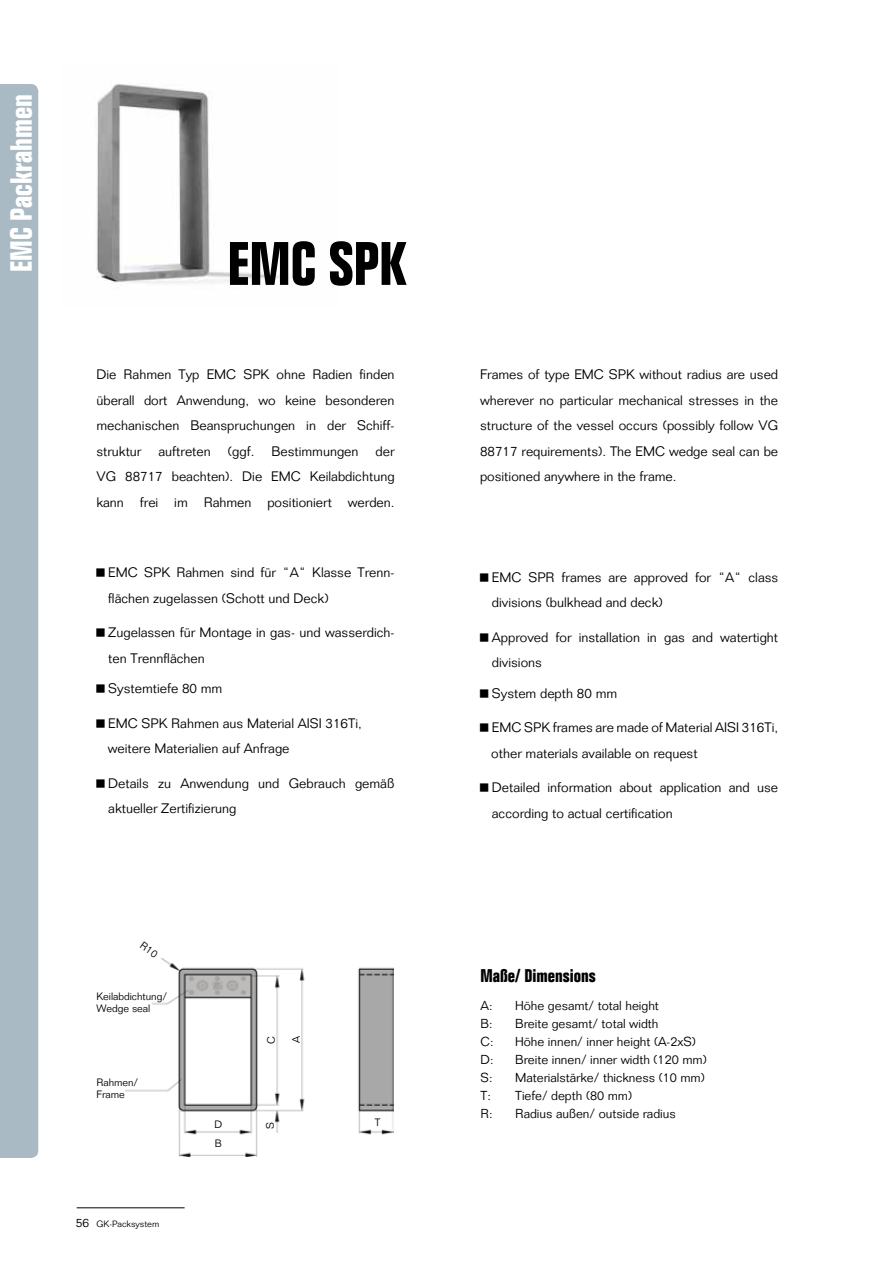
<style>
.page{position:relative;width:893px;height:1263px;background:#fff}
.page>*{position:absolute;margin:0;border:0;box-sizing:border-box;transform-origin:0 0}
.t1{font:700 condensed 60px "Folio";color:#000}
.t2{font:700 condensed 30px "Folio";color:#fff}
.t3{font:700 condensed 18px "Folio";color:#000}
.t4{font:300 13.5px/25.5px "Folio";color:#000}
.t5{font:300 12.75px "Folio";color:#000}
.t6{font:300 12px "Folio";color:#000}
.t7{font:300 10.5px/12px "Folio";color:#000}
.t8{font:300 9px "Folio";color:#000}
.s1{font-size:19.5px;color:#a9bac4}
</style>
<div class="page">
<hr style="left:77px;top:1207px;width:108px;height:1px;background:#000">
<div style="left:0;top:84px;width:38px;height:1074px;background:#a9bac4"></div>
<img style="left:96px;top:84px;width:186px;height:199px">
<img style="left:125px;top:958px;width:180px;height:198px">
<img style="left:358px;top:967px;width:36px;height:168px">
<h2 class="t2" style="left:5px;top:272px;width:183px;rotate:-90deg">EMC Packrahmen<span class="s1">.</span></h2>
<h1 class="t1" style="left:227px;top:230px;width:181px">EMC SPK</h1>
<p class="t4" style="left:96px;top:362px;width:300px;text-align:justify">Die Rahmen Typ EMC SPK ohne Radien finden überall dort Anwendung, wo keine besonderen mechanischen Beanspruchungen in der Schiff&shy;struktur</p>
<p class="t4" style="left:159px;top:438px;width:54px">auftreten</p>
<p class="t4" style="left:228px;top:438px;width:28px">(ggf.</p>
<p class="t4" style="left:271px;top:438px;width:89px">Bestimmungen</p>
<p class="t4" style="left:96px;top:438px;width:300px;text-align:justify;text-indent:279px">der VG 88717 beachten). Die EMC Keilabdichtung kann frei im Rahmen positioniert werden.</p>
<p class="t4" style="left:108px;top:560px;width:288px">EMC SPK Rahmen sind für “A“ Klasse Trenn&shy;flächen zugelassen (Schott und Deck)</p>
<p class="t4" style="left:108px;top:620px;width:288px">Zugelassen für Montage in gas- und wasserdich&shy;ten Trennflächen</p>
<p class="t4" style="left:108px;top:676px;width:116px">Systemtiefe 80 mm</p>
<p class="t4" style="left:108px;top:710px;width:256px">EMC SPK Rahmen aus Material AISI 316Ti, weitere Materialien auf Anfrage</p>
<p class="t4" style="left:108px;top:770px;width:288px">Details zu Anwendung und Gebrauch gemäß aktueller Zertifizierung</p>
<p class="t7" style="left:96px;top:990px;width:72px">Keilabdichtung/<br>Wedge seal</p>
<p class="t7" style="left:96px;top:1076px;width:43px">Rahmen/<br>Frame</p>
<p class="t6" style="left:76px;top:1215px;width:15px">56</p>
<p class="t8" style="left:97px;top:1218px;width:64px">GK-Packsystem</p>
<p class="t7" style="left:265px;top:1044px;width:9px;rotate:-90deg">C</p>
<p class="t7" style="left:290px;top:1043px;width:9px;rotate:-90deg">A</p>
<p class="t7" style="left:214px;top:1114px;width:9px;line-height:19.8px">D<br>B</p>
<p class="t7" style="left:264px;top:1129px;width:9px;rotate:-90deg">S</p>
<p class="t7" style="left:375px;top:1116px;width:7px">T</p>
<p class="t4" style="left:480px;top:362px;width:300px;text-align:justify">Frames of type EMC SPK without radius are used wherever no particular mechanical stresses in the structure of the vessel occurs (possibly follow VG 88717 requirements). The EMC wedge seal can be positioned anywhere in the frame.</p>
<p class="t4" style="left:492px;top:564px;width:288px">EMC SPR frames are approved for “A“ class divisions (bulkhead and deck)</p>
<p class="t4" style="left:492px;top:624px;width:288px">Approved for installation in gas and watertight divisions</p>
<p class="t4" style="left:492px;top:680px;width:127px">System depth 80 mm</p>
<p class="t4" style="left:491px;top:715px;width:288px">EMC SPK frames are made of Material AISI 316Ti, other materials available on request</p>
<p class="t4" style="left:492px;top:775px;width:288px">Detailed information about application and use according to actual certification</p>
<h3 class="t3" style="left:481px;top:965px;width:117px">Maße/ Dimensions</h3>
<p class="t5" style="left:481px;top:997px;width:14px">A:</p>
<p class="t5" style="left:515px;top:997px;width:145px">Höhe gesamt/ total height</p>
<p class="t5" style="left:481px;top:1015px;width:14px">B:</p>
<p class="t5" style="left:515px;top:1015px;width:145px">Breite gesamt/ total width</p>
<p class="t5" style="left:481px;top:1034px;width:14px">C:</p>
<p class="t5" style="left:515px;top:1034px;width:182px">Höhe innen/ inner height (A-2xS)</p>
<p class="t5" style="left:481px;top:1052px;width:14px">D:</p>
<p class="t5" style="left:515px;top:1052px;width:193px">Breite innen/ inner width (120 mm)</p>
<p class="t5" style="left:481px;top:1070px;width:14px">S:</p>
<p class="t5" style="left:515px;top:1070px;width:191px">Materialstärke/ thickness (10 mm)</p>
<p class="t5" style="left:481px;top:1088px;width:12px">T:</p>
<p class="t5" style="left:515px;top:1088px;width:118px">Tiefe/ depth (80 mm)</p>
<p class="t5" style="left:481px;top:1106px;width:14px">R:</p>
<p class="t5" style="left:515px;top:1106px;width:162px">Radius außen/ outside radius</p>
</div>
